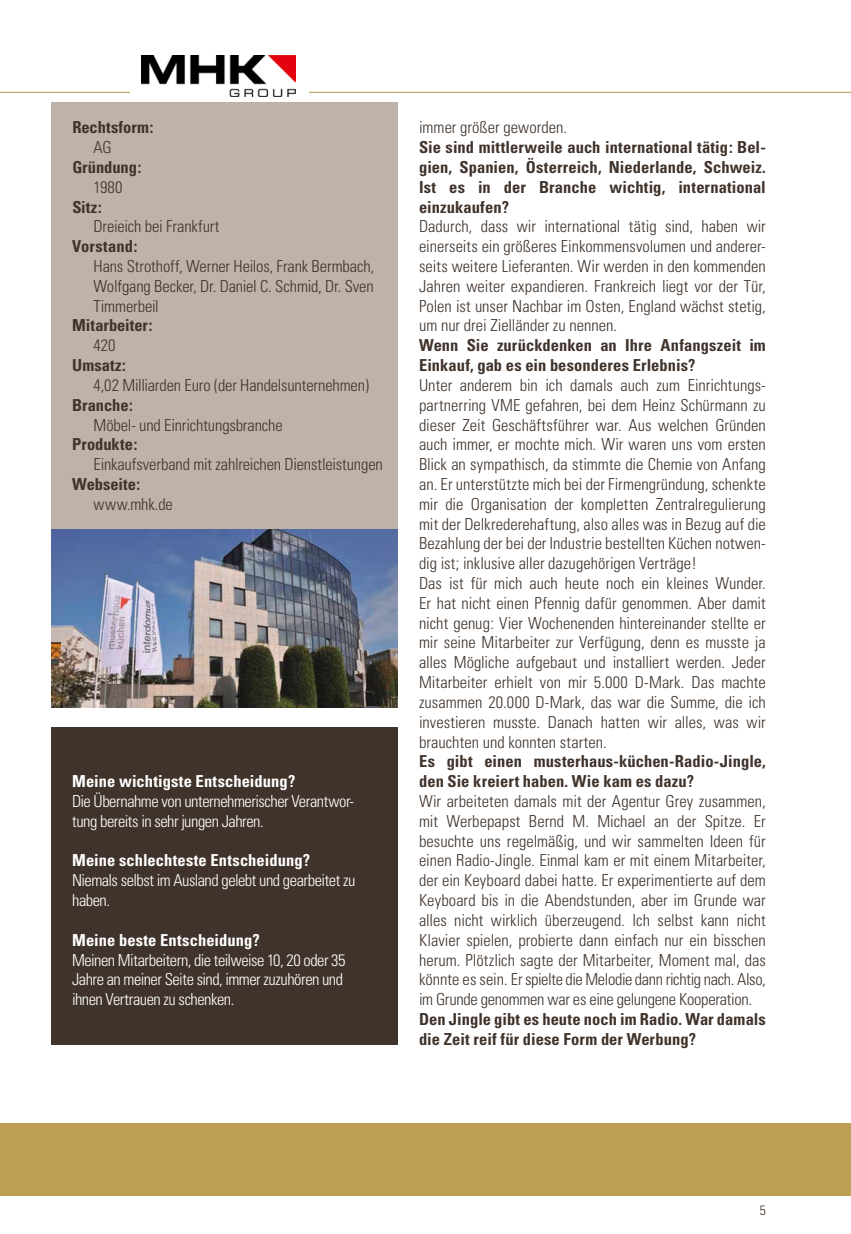
<style>
.page{position:relative;width:851px;height:1234px;background:#fff}
.page>*{position:absolute;margin:0;border:0;box-sizing:border-box;transform-origin:0 0}
.t1{font:300 condensed 16.5px/19.8px "Univers";color:#40332b;text-align:justify}
.t2{font:700 condensed 16.5px/19.8px "Univers";color:#40332b}
.t3{font:300 condensed 16.5px/19.8px "Univers";letter-spacing:-.03em;color:#fff}
.t4{font:700 condensed 16.5px "Univers";color:#fff}
.t5{font:300 condensed 16.5px "Univers";letter-spacing:-.02em;color:#40332b}
.t6{font:300 condensed 13.5px "Univers";color:#40332b}
</style>
<div class="page">
<div style="left:0;top:1123px;width:850px;height:72px;background:#be9f56"></div>
<hr style="left:0;top:92px;width:850px;height:1px;background:#be9f56">
<div style="left:51px;top:102px;width:347px;height:427px;background:#bdb3ab"></div>
<div style="left:51px;top:727px;width:347px;height:317px;background:#40332b"></div>
<img style="left:51px;top:529px;width:347px;height:178px">
<div style="left:130px;top:54px;width:178px;height:44px;background:#fff"></div>
<img style="left:141px;top:55px;width:155px;height:41px">
<p class="t2" style="left:72px;top:117px;width:83px">Rechtsform:</p>
<p class="t1" style="left:72px;top:137px;width:14px">AG</p>
<p class="t2" style="left:72px;top:157px;width:71px">Gründung:</p>
<p class="t1" style="left:94px;top:177px;width:30px">1980</p>
<p class="t2" style="left:72px;top:197px;width:31px">Sitz:</p>
<p class="t5" style="left:94px;top:216px;width:127px">Dreieich bei Frankfurt</p>
<p class="t2" style="left:72px;top:236px;width:67px">Vorstand:</p>
<p class="t1" style="left:94px;top:256px;width:282px;text-indent:-21px">Hans Strothoff, Werner Heilos, Frank Bermbach, Wolfgang Becker, Dr. Daniel C. Schmid, Dr. Sven Timmerbeil</p>
<p class="t2" style="left:72px;top:315px;width:81px">Mitarbeiter:</p>
<p class="t1" style="left:94px;top:335px;width:23px">420</p>
<p class="t2" style="left:72px;top:355px;width:55px">Umsatz:</p>
<p class="t1" style="left:94px;top:375px;width:277px">4,02 Milliarden Euro (der Handelsunternehmen)</p>
<p class="t2" style="left:72px;top:395px;width:62px">Branche:</p>
<p class="t1" style="left:72px;top:414px;width:212px">Möbel- und Einrichtungsbranche</p>
<p class="t2" style="left:72px;top:434px;width:67px">Produkte:</p>
<p class="t1" style="left:72px;top:454px;width:312px">Einkaufsverband mit zahlreichen Dienstleistungen</p>
<p class="t2" style="left:72px;top:474px;width:69px">Webseite:</p>
<p class="t1" style="left:94px;top:494px;width:81px">www.mhk.de</p>
<p class="t4" style="left:72px;top:771px;width:225px">Meine wichtigste Entscheidung?</p>
<p class="t3" style="left:72px;top:791px;width:283px">Die Übernahme von unternehmerischer Verantwor&shy;tung bereits in sehr jungen Jahren.</p>
<p class="t4" style="left:72px;top:850px;width:239px">Meine schlechteste Entscheidung?</p>
<p class="t3" style="left:72px;top:870px;width:285px">Niemals selbst im Ausland gelebt und gearbeitet zu haben.</p>
<p class="t4" style="left:72px;top:929px;width:189px">Meine beste Entscheidung?</p>
<p class="t3" style="left:72px;top:949px;width:275px">Meinen Mitarbeitern, die teilweise 10, 20 oder 35<br>Jahre an meiner Seite sind, immer zuzuhören und ihnen Vertrauen zu schenken.</p>
<p class="t1" style="left:419px;top:117px;width:149px">immer größer geworden.</p>
<p class="t2" style="left:419px;top:137px;width:348px;text-align:justify">Sie sind mittlerweile auch international tätig: Bel&shy;gien, Spanien, Österreich, Niederlande, Schweiz.<br>Ist es in der Branche wichtig, international einzukaufen?</p>
<p class="t1" style="left:419px;top:216px;width:348px">Dadurch, dass wir international tätig sind, haben wir einerseits ein größeres Einkommensvolumen und anderer&shy;seits weitere Lieferanten. Wir werden in den kommenden Jahren weiter expandieren. Frankreich liegt vor der Tür, Polen ist unser Nachbar im Osten, England wächst stetig, um nur drei Zielländer zu nennen.</p>
<p class="t2" style="left:419px;top:335px;width:348px">Wenn Sie zurückdenken an Ihre Anfangszeit im<br>Einkauf, gab es ein besonderes Erlebnis?</p>
<p class="t1" style="left:419px;top:375px;width:348px;text-align:left">Unter anderem bin ich damals auch zum Einrichtungs&shy;partnerring VME gefahren, bei dem Heinz Schürmann zu dieser Zeit Geschäftsführer war. Aus welchen Gründen auch immer, er mochte mich. Wir waren uns vom ersten Blick an sympathisch, da stimmte die Chemie von Anfang an. Er unterstützte mich bei der Firmengründung, schenkte mir die Organisation der kompletten Zentralregulierung mit der Delkrederehaftung, also alles was in Bezug auf die Bezahlung der bei der Industrie bestellten Küchen notwen&shy;dig ist; inklusive aller dazugehörigen Verträge!<br>Das ist für mich auch heute noch ein kleines Wunder.<br>Er hat nicht einen Pfennig dafür genommen. Aber damit nicht genug: Vier Wochenenden hintereinander stellte er mir seine Mitarbeiter zur Verfügung, denn es musste ja alles Mögliche aufgebaut und installiert werden. Jeder Mitarbeiter erhielt von mir 5.000 D-Mark. Das machte zusammen 20.000 D-Mark, das war die Summe, die ich investieren musste. Danach hatten wir alles, was wir brauchten und konnten starten.</p>
<p class="t2" style="left:419px;top:751px;width:348px">Es gibt einen musterhaus-küchen-Radio-Jingle, den Sie kreiert haben. Wie kam es dazu?</p>
<p class="t1" style="left:419px;top:791px;width:348px">Wir arbeiteten damals mit der Agentur Grey zusammen, mit Werbepapst Bernd M. Michael an der Spitze. Er besuchte uns regelmäßig, und wir sammelten Ideen für einen Radio-Jingle. Einmal kam er mit einem Mitarbeiter, der ein Keyboard dabei hatte. Er experimentierte auf dem Keyboard bis in die Abendstunden, aber im Grunde war alles nicht wirklich überzeugend. Ich selbst kann nicht Klavier spielen, probierte dann einfach nur ein bisschen herum. Plötzlich sagte der Mitarbeiter, Moment mal, das könnte es sein. Er spielte die Melodie dann richtig nach. Also, im Grunde genommen war es eine gelungene Kooperation.</p>
<p class="t2" style="left:419px;top:1008px;width:348px">Den Jingle gibt es heute noch im Radio. War damals die Zeit reif für diese Form der Werbung?</p>
<p class="t6" style="left:759px;top:1201px;width:7px">5</p>
</div>
